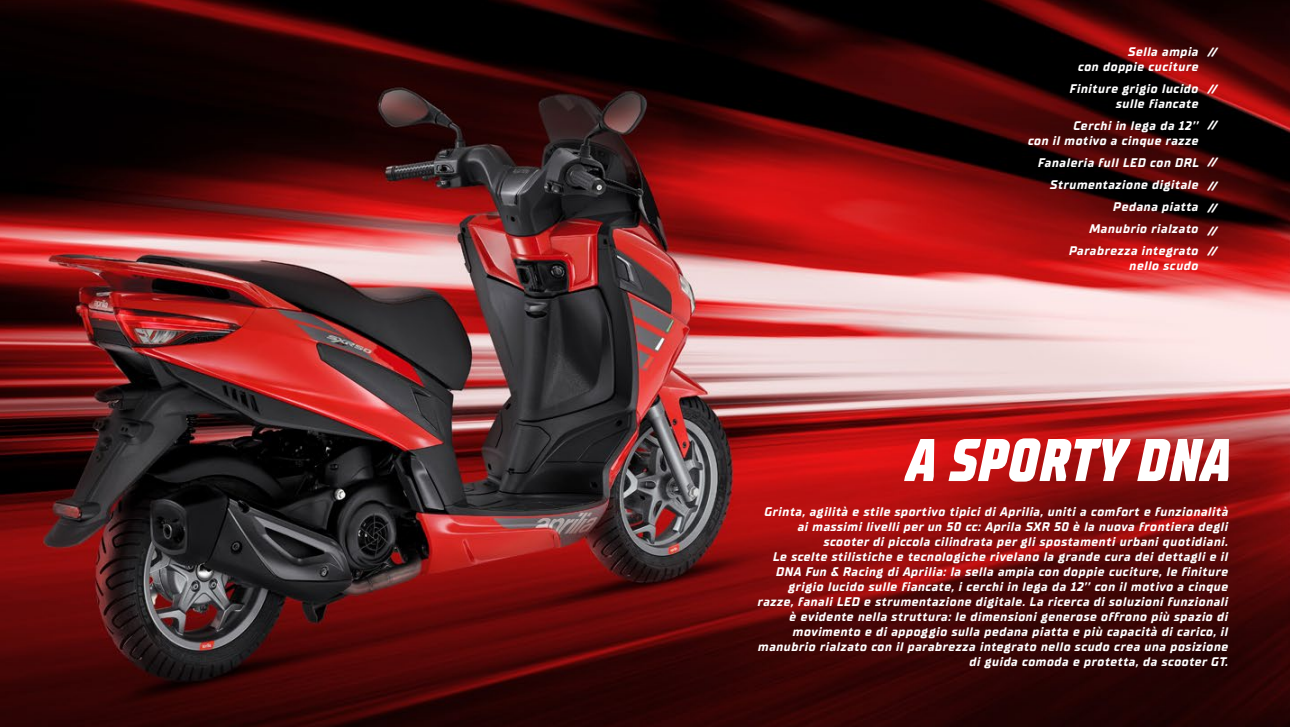
<style>
.page{position:relative;width:1290px;height:727px;background:#fff}
.page>*{position:absolute;margin:0;border:0;box-sizing:border-box;transform-origin:0 0}
.t1{font:italic 800 condensed 60px "TT Supermolot Neue";color:#fff}
.t2{font:italic 700 12.5px/15px "TT Supermolot Neue";letter-spacing:.05em;color:#fff;text-align:right}
.t3{font:italic 700 11.25px/22.6px "TT Supermolot Neue";color:#fff;text-align:justify}
</style>
<div class="page">
<img style="left:0;top:0;width:1290px;height:726px">
<p class="t2" style="left:1077px;top:44px;width:122px">Sella ampia<br>con doppie cuciture</p>
<p class="t2" style="left:1069px;top:81px;width:130px">Finiture grigio lucido sulle fiancate</p>
<p class="t2" style="left:1027px;top:118px;width:172px">Cerchi in lega da 12’’<br>con il motivo a cinque razze</p>
<p class="t2" style="left:1037px;top:152px;width:162px;line-height:22.1px">Fanaleria full LED con DRL<br>Strumentazione digitale<br>Pedana piatta<br>Manubrio rialzato<br>Parabrezza integrato</p>
<p class="t2" style="left:1129px;top:259px;width:70px">nello scudo</p>
<p class="t3" style="left:1207px;top:41px;width:11px">//</p>
<p class="t3" style="left:1207px;top:77px;width:11px">//</p>
<p class="t3" style="left:1207px;top:114px;width:11px">//</p>
<p class="t3" style="left:1207px;top:151px;width:11px">// // //</p>
<p class="t3" style="left:1207px;top:221px;width:11px;line-height:19.8px">// //</p>
<h1 class="t1" style="left:903px;top:424px;width:325px">A SPORTY DNA</h1>
<p class="t2" style="left:757px;top:504px;width:472px">Grinta, agilità e stile sportivo tipici di Aprilia, uniti a comfort e funzionalità ai massimi livelli per un 50 cc: Aprila SXR 50 è la nuova frontiera degli scooter di piccola cilindrata per gli spostamenti urbani quotidiani.<br>Le scelte stilistiche e tecnologiche rivelano la grande cura dei dettagli e il DNA Fun &amp; Racing di Aprilia: la sella ampia con doppie cuciture, le finiture grigio lucido sulle fiancate, i cerchi in lega da 12’’ con il motivo a cinque razze, fanali LED e strumentazione digitale. La ricerca di soluzioni funzionali è evidente nella struttura: le dimensioni generose offrono più spazio di movimento e di appoggio sulla pedana piatta e più capacità di carico, il manubrio rialzato con il parabrezza integrato nello scudo crea una posizione di guida comoda e protetta, da scooter GT.</p>
</div>
